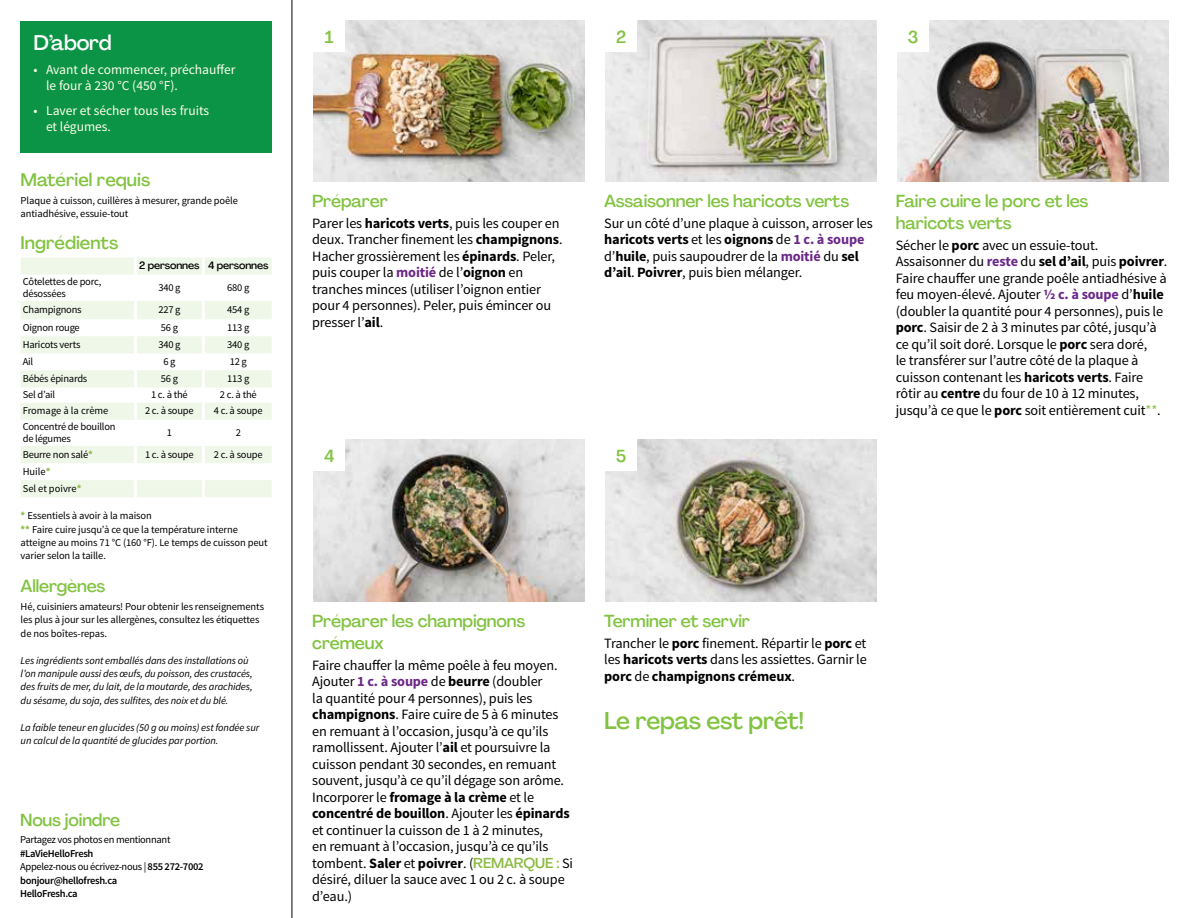
<style>
.page{position:relative;width:1188px;height:918px;background:#fff}
.page>*{position:absolute;margin:0;border:0;box-sizing:border-box;transform-origin:0 0}
.t1{font:500 24px "Agrandir";letter-spacing:-.02em;color:#82c341}
.t2{font:500 21px "Agrandir";letter-spacing:-.01em;color:#fff}
.t3{font:500 18px "Agrandir";color:#82c341}
.t4{font:500 17.25px/22px "Agrandir";letter-spacing:-.01em;color:#82c341}
.t5{font:14.25px/16.5px "Source Sans Pro";letter-spacing:-.01em;color:#000}
.t6{font:13.5px/16.2px "Source Sans Pro";color:#fffdec}
.t7{font:10.5px/13.5px "Source Sans Pro";letter-spacing:-.01em;color:#000}
.t8{font:italic 10.5px/13.5px "Source Sans Pro";letter-spacing:-.01em;color:#000}
.t9{font:600 10.5px/13.5px "Source Sans Pro";letter-spacing:-.03em;color:#000}
.t10{font:10.5px "Source Sans Pro";letter-spacing:-.03em;color:#000}
.t11{font:500 10.5px "Agrandir";letter-spacing:-.01em;color:#000}
.s1{font-weight:700;color:#8cba42}
.s2{font-weight:400}
.s3{font-weight:700}
.s4{font-weight:700;color:#6c2888}
.s5{color:#82c341}
.s6{font-family:"Agrandir";font-weight:500;color:#8cba42}
</style>
<div class="page">
<hr style="left:292px;top:0;width:1px;height:918px;background:#000">
<svg style="left:21px;top:258px;width:251px;height:239px"></svg>
<hr style="left:134px;top:258px;width:3px;height:17px;background:#fff">
<hr style="left:202px;top:258px;width:3px;height:17px;background:#fff">
<hr style="left:134px;top:275px;width:3px;height:26px;background:#fff">
<hr style="left:202px;top:275px;width:3px;height:26px;background:#fff">
<hr style="left:134px;top:301px;width:3px;height:18px;background:#fff">
<hr style="left:202px;top:301px;width:3px;height:18px;background:#fff">
<hr style="left:134px;top:319px;width:3px;height:17px;background:#fff">
<hr style="left:202px;top:319px;width:3px;height:17px;background:#fff">
<hr style="left:134px;top:336px;width:3px;height:17px;background:#fff">
<hr style="left:202px;top:336px;width:3px;height:17px;background:#fff">
<hr style="left:134px;top:353px;width:3px;height:17px;background:#fff">
<hr style="left:202px;top:353px;width:3px;height:17px;background:#fff">
<hr style="left:134px;top:370px;width:3px;height:17px;background:#fff">
<hr style="left:202px;top:370px;width:3px;height:17px;background:#fff">
<hr style="left:134px;top:387px;width:3px;height:16px;background:#fff">
<hr style="left:202px;top:387px;width:3px;height:16px;background:#fff">
<hr style="left:134px;top:403px;width:3px;height:17px;background:#fff">
<hr style="left:202px;top:403px;width:3px;height:17px;background:#fff">
<hr style="left:134px;top:420px;width:3px;height:26px;background:#fff">
<hr style="left:202px;top:420px;width:3px;height:26px;background:#fff">
<hr style="left:134px;top:446px;width:3px;height:17px;background:#fff">
<hr style="left:202px;top:446px;width:3px;height:17px;background:#fff">
<hr style="left:134px;top:463px;width:3px;height:17px;background:#fff">
<hr style="left:202px;top:463px;width:3px;height:17px;background:#fff">
<hr style="left:134px;top:480px;width:3px;height:17px;background:#fff">
<hr style="left:202px;top:480px;width:3px;height:17px;background:#fff">
<div style="left:21px;top:21px;width:251px;height:132px;background:#0b9446"></div>
<img style="left:313px;top:439px;width:272px;height:162px">
<div style="left:313px;top:439px;width:32px;height:32px;background:#fff"></div>
<img style="left:605px;top:439px;width:272px;height:162px">
<div style="left:605px;top:439px;width:32px;height:32px;background:#fff"></div>
<img style="left:313px;top:20px;width:272px;height:161px">
<div style="left:313px;top:20px;width:32px;height:32px;background:#fff"></div>
<img style="left:605px;top:20px;width:272px;height:161px">
<div style="left:605px;top:20px;width:32px;height:32px;background:#fff"></div>
<img style="left:897px;top:20px;width:272px;height:161px">
<div style="left:897px;top:20px;width:32px;height:32px;background:#fff"></div>
<h2 class="t2" style="left:33px;top:29px;width:80px">D’abord</h2>
<p class="t6" style="left:46px;top:62px;width:191px;text-indent:-13px">• Avant de commencer, préchauffer le four à 230 °C (450 °F).</p>
<p class="t6" style="left:46px;top:103px;width:165px;text-indent:-13px">• Laver et sécher tous les fruits et légumes.</p>
<p class="t3" style="left:21px;top:169px;width:131px">Matériel requis</p>
<p class="t7" style="left:21px;top:194px;width:219px">Plaque à cuisson, cuillères à mesurer, grande poêle antiadhésive, essuie-tout</p>
<p class="t3" style="left:21px;top:232px;width:99px">Ingrédients</p>
<p class="t11" style="left:139px;top:259px;width:131px">2 personnes 4 personnes</p>
<p class="t7" style="left:23px;top:275px;width:80px;line-height:12px">Côtelettes de porc, désossées</p>
<p class="t7" style="left:158px;top:281px;width:24px">340 g</p>
<p class="t7" style="left:227px;top:281px;width:24px">680 g</p>
<p class="t7" style="left:23px;top:303px;width:60px">Champignons</p>
<p class="t7" style="left:158px;top:303px;width:24px">227 g</p>
<p class="t7" style="left:227px;top:303px;width:24px">454 g</p>
<p class="t7" style="left:23px;top:321px;width:59px">Oignon rouge</p>
<p class="t7" style="left:161px;top:321px;width:19px">56 g</p>
<p class="t7" style="left:227px;top:321px;width:24px">113 g</p>
<p class="t7" style="left:23px;top:338px;width:59px">Haricots verts</p>
<p class="t7" style="left:158px;top:338px;width:24px">340 g</p>
<p class="t7" style="left:227px;top:338px;width:24px">340 g</p>
<p class="t7" style="left:23px;top:355px;width:12px">Ail</p>
<p class="t7" style="left:163px;top:355px;width:14px">6 g</p>
<p class="t7" style="left:230px;top:355px;width:19px">12 g</p>
<p class="t7" style="left:23px;top:372px;width:66px">Bébés épinards</p>
<p class="t7" style="left:161px;top:372px;width:19px">56 g</p>
<p class="t7" style="left:227px;top:372px;width:24px">113 g</p>
<p class="t7" style="left:23px;top:388px;width:34px">Sel d’ail</p>
<p class="t7" style="left:151px;top:388px;width:38px">1 c. à thé</p>
<p class="t7" style="left:220px;top:388px;width:38px">2 c. à thé</p>
<p class="t7" style="left:23px;top:404px;width:87px">Fromage à la crème</p>
<p class="t7" style="left:145px;top:404px;width:50px">2 c. à soupe</p>
<p class="t7" style="left:214px;top:404px;width:50px">4 c. à soupe</p>
<p class="t7" style="left:23px;top:421px;width:94px;line-height:12px">Concentré de bouillon de légumes</p>
<p class="t7" style="left:167px;top:426px;width:7px">1</p>
<p class="t7" style="left:236px;top:426px;width:7px">2</p>
<p class="t7" style="left:23px;top:448px;width:72px">Beurre non salé<span class="s1">*</span></p>
<p class="t7" style="left:145px;top:448px;width:50px">1 c. à soupe</p>
<p class="t7" style="left:214px;top:448px;width:50px">2 c. à soupe</p>
<p class="t7" style="left:23px;top:463px;width:60px;line-height:17px">Huile<span class="s1">*<br></span>Sel et poivre<span class="s1">*</span></p>
<p class="t7" style="left:21px;top:509px;width:249px"><span class="s1">*</span> Essentiels à avoir à la maison<br><span class="s1">**</span> Faire cuire jusqu’à ce que la température interne atteigne au moins 71 °C (160 °F). Le temps de cuisson peut varier selon la taille.</p>
<p class="t4" style="left:21px;top:575px;width:86px">Allergènes</p>
<p class="t7" style="left:21px;top:600px;width:245px">Hé, cuisiniers amateurs! Pour obtenir les renseignements les plus à jour sur les allergènes, consultez les étiquettes de nos boîtes-repas.</p>
<p class="t8" style="left:21px;top:653px;width:234px">Les ingrédients sont emballés dans des installations où l’on manipule aussi des œufs, du poisson, des crustacés, des fruits de mer, du lait, de la moutarde, des arachides, du sésame, du soja, des sulfites, des noix et du blé.</p>
<p class="t8" style="left:21px;top:721px;width:240px">La faible teneur en glucides (50 g ou moins) est fondée sur un calcul de la quantité de glucides par portion.</p>
<p class="t4" style="left:20px;top:809px;width:102px">Nous joindre</p>
<p class="t10" style="left:20px;top:833px;width:152px">Partagez vos photos en mentionnant</p>
<p class="t9" style="left:20px;top:847px;width:185px">#LaVieHelloFresh<br><span class="s2">Appelez-nous ou écrivez-nous |</span> 855 272-7002 bonjour@hellofresh.ca<br>HelloFresh.ca</p>
<p class="t4" style="left:325px;top:26px;width:10px">1</p>
<p class="t4" style="left:616px;top:25px;width:12px">2</p>
<p class="t4" style="left:908px;top:25px;width:12px">3</p>
<p class="t4" style="left:312px;top:190px;width:77px">Préparer</p>
<p class="t5" style="left:312px;top:215px;width:252px">Parer les <span class="s3">haricots verts</span>, puis les couper en deux. Trancher finement les <span class="s3">champignons</span>.<br>Hacher grossièrement les <span class="s3">épinards</span>. Peler, puis couper la <span class="s4">moitié</span> de l’<span class="s3">oignon</span> en tranches minces (utiliser l’oignon entier pour 4 personnes). Peler, puis émincer ou presser l’<span class="s3">ail</span>.</p>
<p class="t4" style="left:604px;top:190px;width:247px">Assaisonner les haricots verts</p>
<p class="t5" style="left:604px;top:215px;width:270px">Sur un côté d’une plaque à cuisson, arroser les <span class="s3">haricots verts</span> et les <span class="s3">oignons</span> de <span class="s4">1 c. à soupe </span>d’<span class="s3">huile</span>, puis saupoudrer de la <span class="s4">moitié</span> du <span class="s3">sel d’ail</span>. <span class="s3">Poivrer</span>, puis bien mélanger.</p>
<p class="t4" style="left:324px;top:445px;width:12px">4</p>
<p class="t4" style="left:616px;top:445px;width:12px">5</p>
<p class="t4" style="left:896px;top:190px;width:194px">Faire cuire le porc et les haricots verts</p>
<p class="t5" style="left:896px;top:237px;width:273px">Sécher le <span class="s3">porc</span> avec un essuie-tout.<br>Assaisonner du <span class="s4">reste</span> du <span class="s3">sel d’ail</span>, puis <span class="s3">poivrer</span>.<br>Faire chauffer une grande poêle antiadhésive à feu moyen-élevé. Ajouter <span class="s4">½ c. à soupe</span> d’<span class="s3">huile </span>(doubler la quantité pour 4 personnes), puis le <span class="s3">porc</span>. Saisir de 2 à 3 minutes par côté, jusqu’à ce qu’il soit doré. Lorsque le <span class="s3">porc</span> sera doré,<br>le transférer sur l’autre côté de la plaque à cuisson contenant les <span class="s3">haricots verts</span>. Faire rôtir au <span class="s3">centre</span> du four de 10 à 12 minutes, jusqu’à ce que le <span class="s3">porc</span> soit entièrement cuit<span class="s5">**</span>.</p>
<p class="t4" style="left:312px;top:610px;width:215px">Préparer les champignons crémeux</p>
<p class="t5" style="left:312px;top:657px;width:262px">Faire chauffer la même poêle à feu moyen.<br>Ajouter <span class="s4">1 c. à soupe</span> de <span class="s3">beurre</span> (doubler<br>la quantité pour 4 personnes), puis les <span class="s3">champignons</span>. Faire cuire de 5 à 6 minutes en remuant à l’occasion, jusqu’à ce qu’ils ramollissent. Ajouter l’<span class="s3">ail</span> et poursuivre la cuisson pendant 30 secondes, en remuant souvent, jusqu’à ce qu’il dégage son arôme.<br>Incorporer le <span class="s3">fromage à la crème</span> et le <span class="s3">concentré de bouillon</span>. Ajouter les <span class="s3">épinards </span>et continuer la cuisson de 1 à 2 minutes,<br>en remuant à l’occasion, jusqu’à ce qu’ils tombent. <span class="s3">Saler</span> et <span class="s3">poivrer</span>. (<span class="s6">REMARQUE :</span> Si désiré, diluer la sauce avec 1 ou 2 c. à soupe d’eau.)</p>
<p class="t4" style="left:604px;top:610px;width:147px">Terminer et servir</p>
<p class="t5" style="left:604px;top:635px;width:264px;text-align:justify">Trancher le <span class="s3">porc</span> finement. Répartir le <span class="s3">porc</span> et les <span class="s3">haricots verts</span> dans les assiettes. Garnir le <span class="s3">porc</span> de <span class="s3">champignons crémeux</span>.</p>
<h1 class="t1" style="left:604px;top:706px;width:202px">Le repas est prêt!</h1>
</div>
